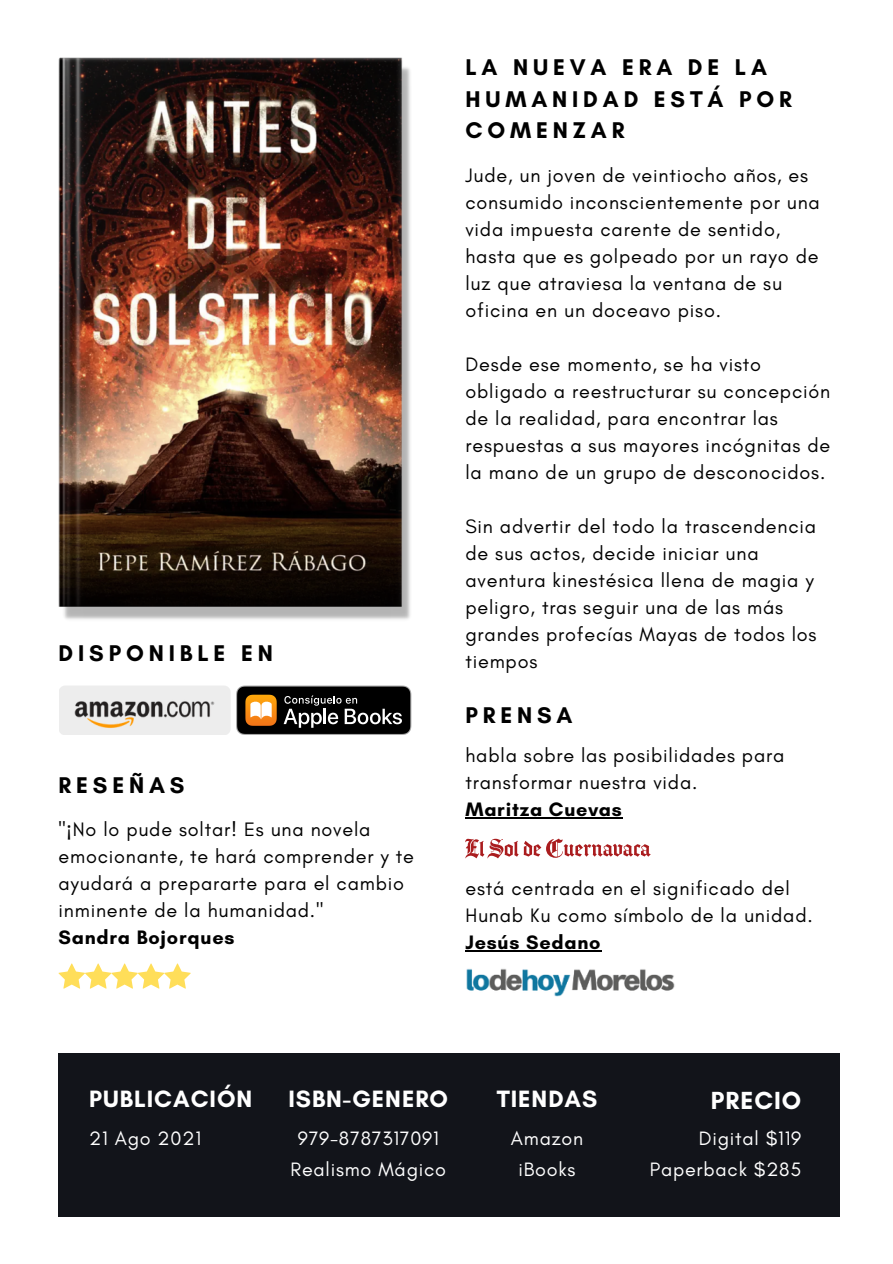
<style>
.page{position:relative;width:893px;height:1264px;background:#fff}
.page>*{position:absolute;margin:0;border:0;box-sizing:border-box;transform-origin:0 0}
.t1{font:700 25.2px "Glacial Indifference";letter-spacing:.04em;color:#fff}
.t2{font:700 24px "Glacial Indifference";letter-spacing:.04em;color:#fff}
.t3{font:700 23.1px/31.5px "Glacial Indifference";letter-spacing:.21em;color:#000}
.t4{font:19.8px/27px "Glacial Indifference";letter-spacing:.04em;color:#000}
.t5{font:19.8px "Glacial Indifference";letter-spacing:.04em;color:#fff}
.t6{font:700 19.8px "Glacial Indifference";letter-spacing:.04em;color:#000}
.s1{font-family:"Noto Sans"}
</style>
<div class="page">
<img style="left:59px;top:57px;width:351px;height:563px">
<div style="left:59px;top:1053px;width:781px;height:163px;background:#12141a"></div>
<svg style="left:236px;top:685px;width:175px;height:50px;background:#413930"></svg>
<div style="left:59px;top:685px;width:171px;height:50px;background:#ededed;border-radius:7px"></div>
<img style="left:74px;top:701px;width:141px;height:27px">
<svg style="left:59px;top:963px;width:132px;height:25px"></svg>
<svg style="left:465px;top:838px;width:185px;height:20px"></svg>
<img style="left:466px;top:968px;width:209px;height:28px">
<hr style="left:465px;top:817px;width:157px;height:1px;background:#000">
<hr style="left:465px;top:950px;width:136px;height:1px;background:#000">
<p class="t3" style="left:59px;top:637px;width:216px">DISPONIBLE EN</p>
<p class="t3" style="left:59px;top:769px;width:127px">RESEÑAS</p>
<p class="t4" style="left:59px;top:815px;width:357px">"<span class="s1">¡</span>No lo pude soltar! Es una novela emocionante, te hará comprender y te ayudará a prepararte para el cambio inminente de la humanidad."</p>
<p class="t6" style="left:59px;top:925px;width:177px">Sandra Bojorques</p>
<p class="t3" style="left:465px;top:52px;width:328px">LA NUEVA ERA DE LA<br>HUMANIDAD ESTÁ POR<br>COMENZAR</p>
<p class="t4" style="left:465px;top:161px;width:356px">Jude, un joven de veintiocho años, es consumido inconscientemente por una vida impuesta carente de sentido, hasta que es golpeado por un rayo de luz que atraviesa la ventana de su oficina en un doceavo piso.</p>
<p class="t4" style="left:465px;top:350px;width:366px">Desde ese momento, se ha visto obligado a reestructurar su concepción de la realidad, para encontrar las respuestas a sus mayores incógnitas de la mano de un grupo de desconocidos.</p>
<p class="t4" style="left:465px;top:512px;width:352px">Sin advertir del todo la trascendencia de sus actos, decide iniciar una aventura kinestésica llena de magia y peligro, tras seguir una de las más grandes profecías Mayas de todos los tiempos</p>
<p class="t3" style="left:465px;top:699px;width:109px">PRENSA</p>
<p class="t4" style="left:465px;top:742px;width:320px">habla sobre las posibilidades para transformar nuestra vida.</p>
<p class="t6" style="left:465px;top:797px;width:158px">Maritza Cuevas</p>
<p class="t4" style="left:465px;top:875px;width:349px">está centrada en el significado del<br>Hunab Ku como símbolo de la unidad.</p>
<p class="t6" style="left:465px;top:930px;width:137px">Jesús Sedano</p>
<p class="t2" style="left:89px;top:1084px;width:164px">PUBLICACIÓN</p>
<p class="t5" style="left:89px;top:1125px;width:113px">21 Ago 2021</p>
<p class="t2" style="left:288px;top:1084px;width:161px">ISBN-GENERO</p>
<p class="t5" style="left:298px;top:1125px;width:142px">979-8787317091</p>
<p class="t5" style="left:290px;top:1157px;width:157px">Realismo Mágico</p>
<p class="t2" style="left:496px;top:1084px;width:102px">TIENDAS</p>
<p class="t5" style="left:511px;top:1125px;width:74px">Amazon</p>
<p class="t5" style="left:518px;top:1157px;width:59px">iBooks</p>
<p class="t1" style="left:711px;top:1085px;width:92px">PRECIO</p>
<p class="t5" style="left:699px;top:1125px;width:104px">Digital $119</p>
<p class="t5" style="left:649px;top:1157px;width:153px">Paperback $285</p>
</div>
